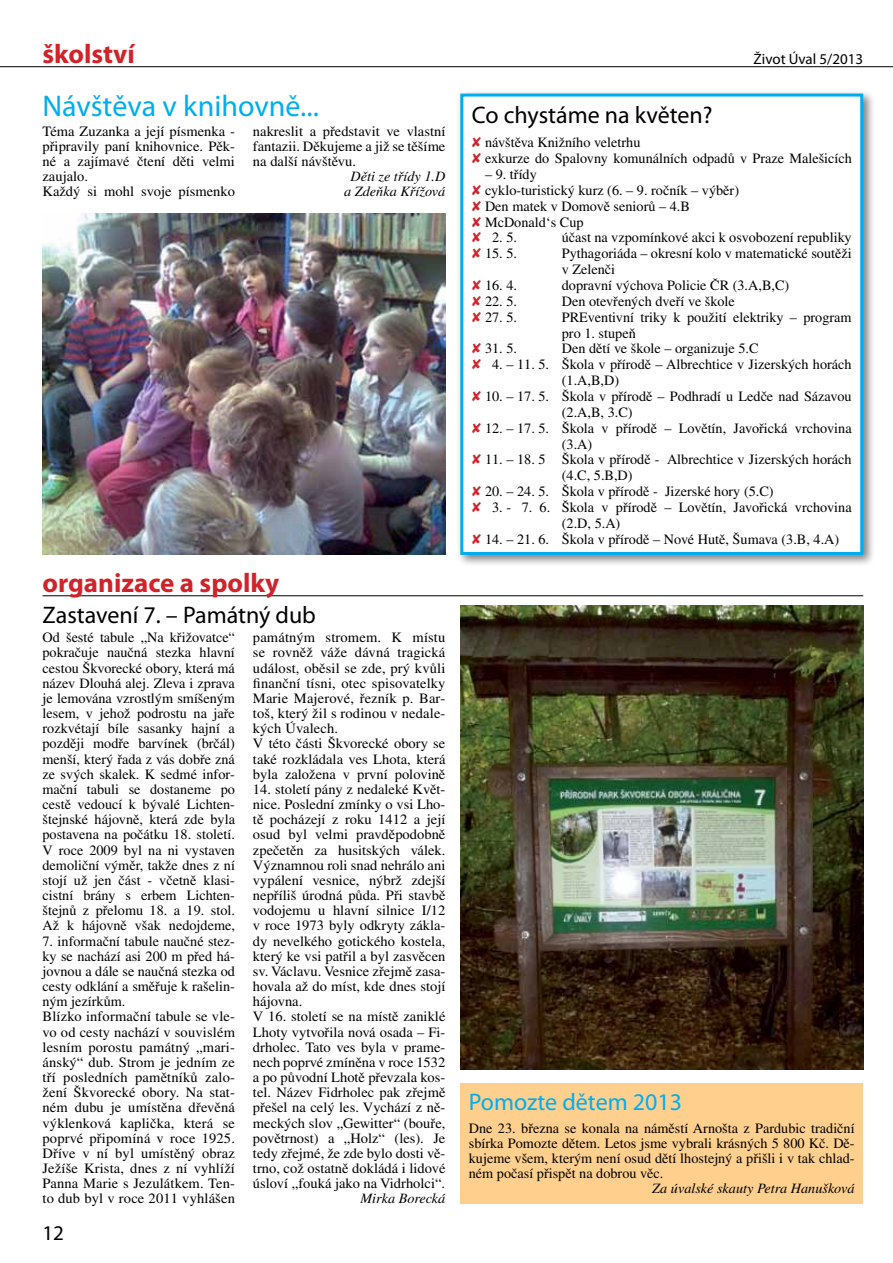
<style>
.page{position:relative;width:893px;height:1263px;background:#fff}
.page>*{position:absolute;margin:0;border:0;box-sizing:border-box;transform-origin:0 0}
.t1{font:30px "Myriad Pro";color:#00aeef}
.t2{font:700 27px "Myriad Pro";color:#d2232a}
.t3{font:24px "Myriad Pro";color:#000}
.t4{font:24px "Myriad Pro";color:#00aeef}
.t5{font:21px "Myriad Pro";color:#000}
.t6{font:15px "Myriad Pro";color:#000}
.t7{font:14.25px/15.1px "Times CE";color:#000}
.t8{font:italic 14.25px/15px "Times CE";color:#000;text-align:center}
.s1{color:#d2232a}
</style>
<div class="page">
<hr style="left:0;top:66px;width:893px;height:1px;background:#000">
<img style="left:43px;top:214px;width:402px;height:341px">
<div style="left:456px;top:90px;width:419px;height:477px;background:#000;opacity:.5"></div>
<div style="left:462px;top:95px;width:400px;height:458px;background:#fff"></div>
<div style="left:460px;top:94px;width:403px;height:461px;border:3px solid #00aeef"></div>
<hr style="left:43px;top:595px;width:820px;height:1px;background:#000">
<img style="left:460px;top:606px;width:403px;height:463px">
<div style="left:460px;top:1083px;width:403px;height:120px;background:#fecf8d"></div>
<h2 class="t2" style="left:43px;top:36px;width:94px">školství</h2>
<p class="t6" style="left:754px;top:49px;width:111px">Život Úval 5/2013</p>
<h1 class="t1" style="left:43px;top:87px;width:278px">Návštěva v knihovně...</h1>
<p class="t7" style="left:43px;top:123px;width:194px">Téma Zuzanka a její písmenka - připravily paní knihovnice. Pěk&shy;né a zajímavé čtení děti velmi zaujalo.<br>Každý si mohl svoje písmenko</p>
<p class="t7" style="left:253px;top:123px;width:194px;text-align:justify">nakreslit a představit ve vlastní fantazii. Děkujeme a již se těšíme na další návštěvu.</p>
<p class="t8" style="left:344px;top:168px;width:103px">Děti ze třídy 1.D a Zdeňka Křížová</p>
<h2 class="t2" style="left:43px;top:565px;width:238px">organizace a spolky</h2>
<p class="t7" style="left:43px;top:630px;width:194px;text-align:justify">Od šesté tabule „Na křižovatce“ pokračuje naučná stezka hlavní cestou Škvorecké obory, která má název Dlouhá alej. Zleva i zprava je lemována vzrostlým smíšeným lesem, v jehož podrostu na jaře rozkvétají bíle sasanky hajní a později modře barvínek (brčál) menší, který řada z vás dobře zná ze svých skalek. K sedmé infor&shy;mační tabuli se dostaneme po cestě vedoucí k bývalé Lichten&shy;štejnské hájovně, která zde byla postavena na počátku 18. století.<br>V roce 2009 byl na ni vystaven demoliční výměr, takže dnes z ní stojí už jen část - včetně klasi&shy;cistní brány s erbem Lichten&shy;štejnů z přelomu 18. a 19. stol.<br>Až k hájovně však nedojdeme,</p>
<p class="t7" style="left:43px;top:933px;width:194px">7. informační tabule naučné stez&shy;ky se nachází asi 200 m před há&shy;jovnou a dále se naučná stezka od cesty odklání a směřuje k rašelin&shy;ným jezírkům.<br>Blízko informační tabule se vle&shy;vo od cesty nachází v souvislém lesním porostu památný „mari&shy;ánský“ dub. Strom je jedním ze tří posledních pamětníků zalo&shy;žení Škvorecké obory. Na stat&shy;ném dubu je umístěna dřevěná výklenková kaplička, která se poprvé připomíná v roce 1925.<br>Dříve v ní byl umístěný obraz<br>Ježíše Krista, dnes z ní vyhlíží<br>Panna Marie s Jezulátkem. Ten&shy;to dub byl v roce 2011 vyhlášen</p>
<h3 class="t3" style="left:43px;top:600px;width:275px">Zastavení 7. – Památný dub</h3>
<p class="t7" style="left:253px;top:630px;width:194px">památným stromem. K místu se rovněž váže dávná tragická událost, oběsil se zde, prý kvůli finanční tísni, otec spisovatelky<br>Marie Majerové, řezník p. Bar&shy;toš, který žil s rodinou v nedale&shy;kých Úvalech.<br>V této části Škvorecké obory se také rozkládala ves Lhota, která byla založena v první polovině</p>
<p class="t7" style="left:253px;top:781px;width:194px">14. století pány z nedaleké Květ&shy;nice. Poslední zmínky o vsi Lho&shy;tě pocházejí z roku 1412 a její osud byl velmi pravděpodobně zpečetěn za husitských válek.<br>Významnou roli snad nehrálo ani vypálení vesnice, nýbrž zdejší nepříliš úrodná půda. Při stavbě vodojemu u hlavní silnice I/12 v roce 1973 byly odkryty zákla&shy;dy nevelkého gotického kostela, který ke vsi patřil a byl zasvěcen sv. Václavu. Vesnice zřejmě zasa&shy;hovala až do míst, kde dnes stojí hájovna.<br>V 16. století se na místě zaniklé<br>Lhoty vytvořila nová osada – Fi&shy;drholec. Tato ves byla v prame&shy;nech poprvé zmíněna v roce 1532 a po původní Lhotě převzala kos&shy;tel. Název Fidrholec pak zřejmě přešel na celý les. Vychází z ně&shy;meckých slov „Gewitter“ (bouře, povětrnost) a „Holz“ (les). Je tedy zřejmé, že zde bylo dosti vě&shy;trno, což ostatně dokládá i lidové úsloví „fouká jako na Vidrholci“.</p>
<p class="t8" style="left:360px;top:1191px;width:87px">Mirka Borecká</p>
<h3 class="t5" style="left:43px;top:1220px;width:23px">12</h3>
<h3 class="t3" style="left:472px;top:100px;width:242px">Co chystáme na květen?</h3>
<p class="t7" style="left:472px;top:134px;width:382px;line-height:15.9px"><span class="s1">✘</span> návštěva Knižního veletrhu<br><span class="s1">✘</span> exkurze do Spalovny komunálních odpadů v Praze Malešicích</p>
<p class="t7" style="left:472px;top:166px;width:269px;line-height:15.9px;text-indent:13px">– 9. třídy<br><span class="s1">✘</span> cyklo-turistický kurz (6. – 9. ročník – výběr) <span class="s1">✘</span> Den matek v Domově seniorů – 4.B<br><span class="s1">✘</span> McDonald‘s Cup<br><span class="s1">✘</span> 2. 5.</p>
<p class="t7" style="left:562px;top:230px;width:291px">účast na vzpomínkové akci k osvobození republiky</p>
<p class="t7" style="left:472px;top:246px;width:47px"><span class="s1">✘</span> 15. 5.</p>
<p class="t7" style="left:562px;top:245px;width:291px;line-height:15.9px">Pythagoriáda – okresní kolo v matematické soutěži v Zelenči</p>
<p class="t7" style="left:472px;top:277px;width:47px"><span class="s1">✘</span> 16. 4.</p>
<p class="t7" style="left:562px;top:277px;width:229px">dopravní výchova Policie ČR (3.A,B,C)</p>
<p class="t7" style="left:472px;top:293px;width:47px"><span class="s1">✘</span> 22. 5.</p>
<p class="t7" style="left:562px;top:293px;width:174px">Den otevřených dveří ve škole</p>
<p class="t7" style="left:472px;top:309px;width:47px"><span class="s1">✘</span> 27. 5.</p>
<p class="t7" style="left:562px;top:309px;width:291px;line-height:15.9px">PREventivní triky k použití elektriky – program pro 1. stupeň</p>
<p class="t7" style="left:472px;top:341px;width:47px"><span class="s1">✘</span> 31. 5.</p>
<p class="t7" style="left:562px;top:341px;width:198px">Den dětí ve škole – organizuje 5.C</p>
<p class="t7" style="left:472px;top:357px;width:381px"><span class="s1">✘</span> 4. – 11. 5. Škola v přírodě – Albrechtice v Jizerských horách</p>
<p class="t7" style="left:562px;top:373px;width:59px">(1.A,B,D)</p>
<p class="t7" style="left:472px;top:388px;width:381px"><span class="s1">✘</span> 10. – 17. 5. Škola v přírodě – Podhradí u Ledče nad Sázavou</p>
<p class="t7" style="left:562px;top:404px;width:72px">(2.A,B, 3.C)</p>
<p class="t7" style="left:472px;top:420px;width:381px"><span class="s1">✘</span> 12. – 17. 5. Škola v přírodě – Lovětín, Javořická vrchovina</p>
<p class="t7" style="left:562px;top:436px;width:32px">(3.A)</p>
<p class="t7" style="left:472px;top:452px;width:381px"><span class="s1">✘</span> 11. – 18. 5 Škola v přírodě - Albrechtice v Jizerských horách</p>
<p class="t7" style="left:562px;top:468px;width:72px">(4.C, 5.B,D)</p>
<p class="t7" style="left:472px;top:483px;width:303px"><span class="s1">✘</span> 20. – 24. 5. Škola v přírodě - Jizerské hory (5.C)</p>
<p class="t7" style="left:472px;top:499px;width:381px"><span class="s1">✘</span> 3. - 7. 6. Škola v přírodě – Lovětín, Javořická vrchovina</p>
<p class="t7" style="left:562px;top:515px;width:60px">(2.D, 5.A)</p>
<p class="t7" style="left:472px;top:531px;width:369px"><span class="s1">✘</span> 14. – 21. 6. Škola v přírodě – Nové Hutě, Šumava (3.B, 4.A)</p>
<h3 class="t4" style="left:469px;top:1087px;width:215px">Pomozte dětem 2013</h3>
<p class="t7" style="left:469px;top:1121px;width:387px;text-align:justify">Dne 23. března se konala na náměstí Arnošta z Pardubic tradiční sbírka Pomozte dětem. Letos jsme vybrali krásných 5 800 Kč. Dě&shy;kujeme všem, kterým není osud dětí lhostejný a přišli i v tak chlad&shy;ném počasí přispět na dobrou věc.</p>
<p class="t8" style="left:652px;top:1181px;width:204px">Za úvalské skauty Petra Hanušková</p>
</div>
